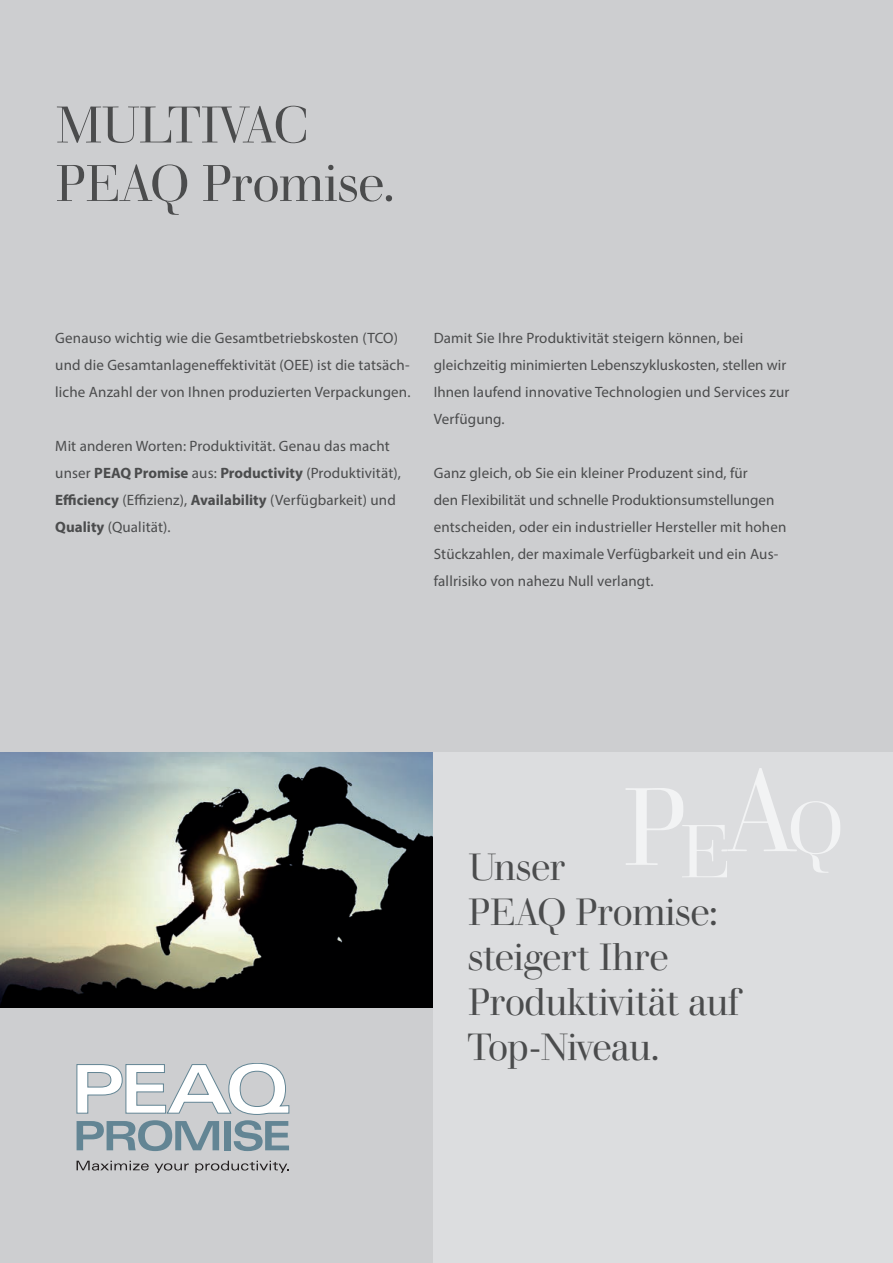
<style>
.page{position:relative;width:893px;height:1263px;background:#cdced0}
.page>*{position:absolute;margin:0;border:0;box-sizing:border-box;transform-origin:0 0}
.t1{font:109.05px "Walbaum Display";color:#f2f3f4}
.t2{font:51px/58.5px "Walbaum Display";letter-spacing:-.015em;color:#4b4c4d}
.t3{font:37.5px/45px "Walbaum Display";letter-spacing:-.005em;color:#4b4c4d}
.t4{font:15px/27px "Myriad Pro";letter-spacing:.01em;color:#4b4c4d}
.s1{font-weight:700}
.s2{font-size:116.25px}
.s3{font-size:72.75px}
</style>
<div class="page">
<svg style="left:77px;top:1063px;width:212px;height:88px"></svg>
<svg style="left:77px;top:1161px;width:72px;height:9px"></svg>
<svg style="left:155px;top:1163px;width:34px;height:10px"></svg>
<svg style="left:195px;top:1161px;width:94px;height:12px"></svg>
<img style="left:0;top:753px;width:434px;height:255px">
<div style="left:434px;top:752px;width:459px;height:511px;background:#dcdddf"></div>
<svg style="left:791px;top:810px;width:6px;height:36px"></svg>
<h2 class="t2" style="left:55px;top:96px;width:341px">MULTIVAC<br>PEAQ Promise.</h2>
<p class="t4" style="left:55px;top:324px;width:357px">Genauso wichtig wie die Gesamtbetriebskosten (TCO) und die Gesamtanlageneffektivität (OEE) ist die tatsäch&shy;liche Anzahl der von Ihnen produzierten Verpackungen.</p>
<p class="t4" style="left:55px;top:432px;width:347px">Mit anderen Worten: Produktivität. Genau das macht unser <span class="s1">PEAQ Promise</span> aus: <span class="s1">Productivity</span> (Produktivität), <span class="s1">Efficiency</span> (Effizienz), <span class="s1">Availability</span> (Verfügbarkeit) und <span class="s1">Quality</span> (Qualität).</p>
<p class="t4" style="left:434px;top:324px;width:357px">Damit Sie Ihre Produktivität steigern können, bei gleichzeitig minimierten Lebenszykluskosten, stellen wir Ihnen laufend innovative Technologien und Services zur Verfügung.</p>
<p class="t4" style="left:434px;top:459px;width:354px">Ganz gleich, ob Sie ein kleiner Produzent sind, für<br>den Flexibilität und schnelle Produktionsumstellungen entscheiden, oder ein industrieller Hersteller mit hohen Stückzahlen, der maximale Verfügbarkeit und ein Aus&shy;fallrisiko von nahezu Null verlangt.</p>
<h1 class="t1" style="left:622px;top:760px;width:223px">P<sub>E</sub><span class="s2">A</span><span class="s3">Q</span></h1>
<h3 class="t3" style="left:468px;top:890px;width:272px">PEAQ Promise: steigert Ihre<br>Produktivität auf<br>Top-Niveau.</h3>
<h3 class="t3" style="left:468px;top:845px;width:99px">Unser</h3>
</div>
